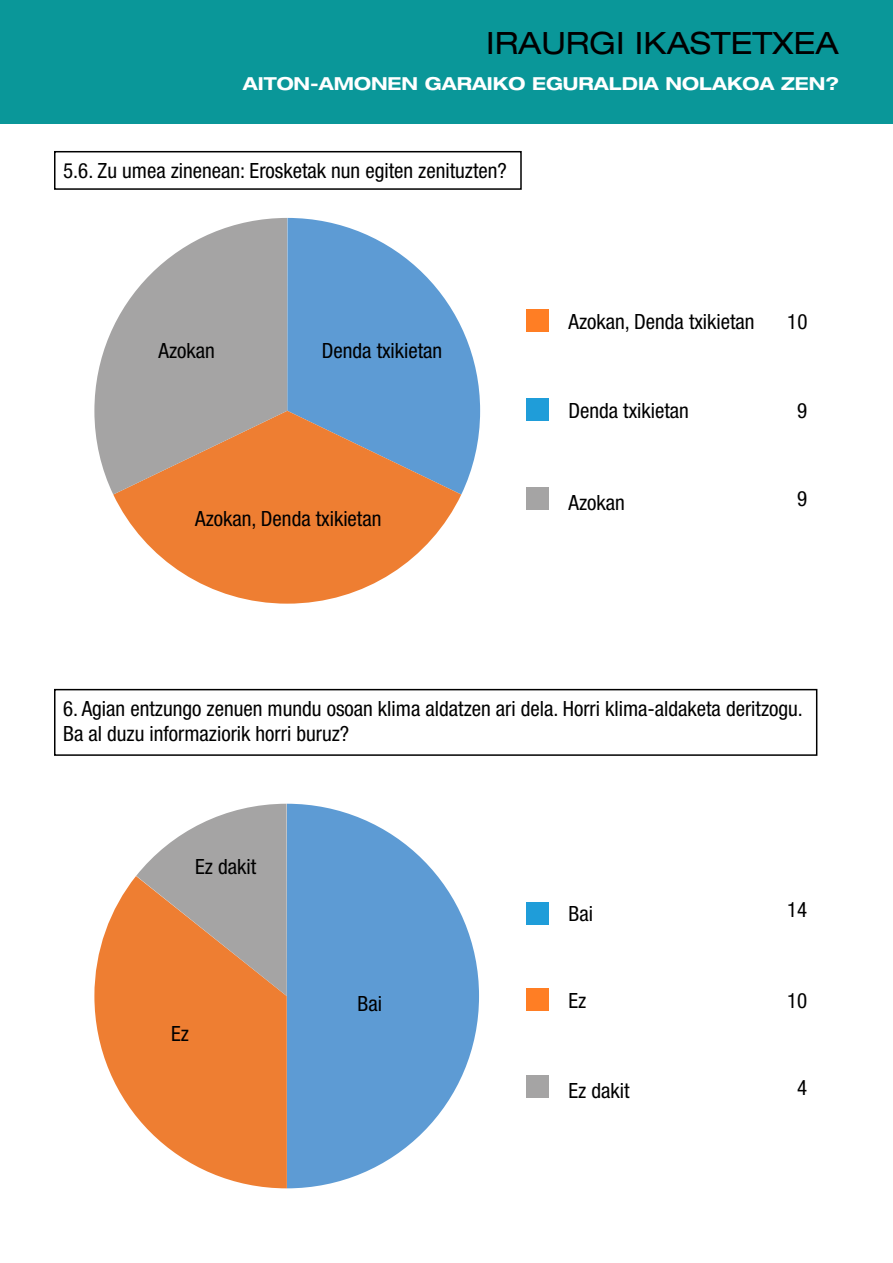
<style>
.page{position:relative;width:893px;height:1263px;background:#fff}
.page>*{position:absolute;margin:0;border:0;box-sizing:border-box;transform-origin:0 0}
.t1{font:expanded 30.75px "Helvetica Neue";color:#000}
.t2{font:condensed 21px/25.2px "Helvetica Neue";color:#000}
.t3{font:700 expanded 18px "Helvetica Neue";color:#fff}
</style>
<div class="page">
<div style="left:0;top:0;width:893px;height:123px;background:#0a9799"></div>
<svg style="left:287px;top:804px;width:192px;height:384px;fill:#5d9bd4"></svg>
<svg style="left:94px;top:876px;width:193px;height:312px;fill:#ee7e32"></svg>
<svg style="left:136px;top:804px;width:151px;height:192px;background:#c6a28b"></svg>
<div style="left:54px;top:151px;width:468px;height:39px;border:2px solid #000"></div>
<div style="left:54px;top:689px;width:763px;height:67px;border:2px solid #000"></div>
<div style="left:526px;top:902px;width:23px;height:22px;background:#1f9dd9"></div>
<div style="left:526px;top:988px;width:23px;height:23px;background:#ff7e24"></div>
<div style="left:526px;top:1075px;width:23px;height:23px;background:#a5a4a4"></div>
<svg style="left:287px;top:218px;width:193px;height:276px;fill:#5d9bd4"></svg>
<svg style="left:113px;top:411px;width:348px;height:193px;fill:#ee7e32"></svg>
<svg style="left:94px;top:218px;width:193px;height:276px;fill:#a5a4a4"></svg>
<div style="left:526px;top:398px;width:23px;height:23px;background:#1f9dd9"></div>
<div style="left:526px;top:309px;width:23px;height:23px;background:#ff7e24"></div>
<div style="left:526px;top:487px;width:23px;height:23px;background:#a5a4a4"></div>
<h1 class="t1" style="left:486px;top:24px;width:354px">IRAURGI IKASTETXEA</h1>
<p class="t3" style="left:243px;top:72px;width:598px">AITON-AMONEN GARAIKO EGURALDIA NOLAKOA ZEN?</p>
<p class="t2" style="left:63px;top:158px;width:445px">5.6. Zu umea zinenean: Erosketak nun egiten zenituzten?</p>
<p class="t2" style="left:159px;top:338px;width:58px">Azokan</p>
<p class="t2" style="left:322px;top:338px;width:122px">Denda txikietan</p>
<p class="t2" style="left:195px;top:506px;width:188px">Azokan, Denda txikietan</p>
<p class="t2" style="left:568px;top:308px;width:188px">Azokan, Denda txikietan</p>
<p class="t2" style="left:787px;top:308px;width:22px">10</p>
<p class="t2" style="left:568px;top:397px;width:122px">Denda txikietan</p>
<p class="t2" style="left:568px;top:489px;width:58px">Azokan</p>
<p class="t2" style="left:797px;top:397px;width:12px">9</p>
<p class="t2" style="left:797px;top:486px;width:12px">9</p>
<p class="t2" style="left:63px;top:696px;width:741px">6. Agian entzungo zenuen mundu osoan klima aldatzen ari dela. Horri klima-aldaketa deritzogu.<br>Ba al duzu informaziorik horri buruz?</p>
<p class="t2" style="left:195px;top:854px;width:63px">Ez dakit</p>
<p class="t2" style="left:171px;top:1020px;width:19px">Ez</p>
<p class="t2" style="left:358px;top:991px;width:26px">Bai</p>
<p class="t2" style="left:568px;top:901px;width:26px">Bai</p>
<p class="t2" style="left:787px;top:897px;width:22px">14</p>
<p class="t2" style="left:568px;top:988px;width:19px">Ez</p>
<p class="t2" style="left:787px;top:988px;width:22px">10</p>
<p class="t2" style="left:568px;top:1078px;width:63px">Ez dakit</p>
<p class="t2" style="left:797px;top:1075px;width:12px">4</p>
</div>
